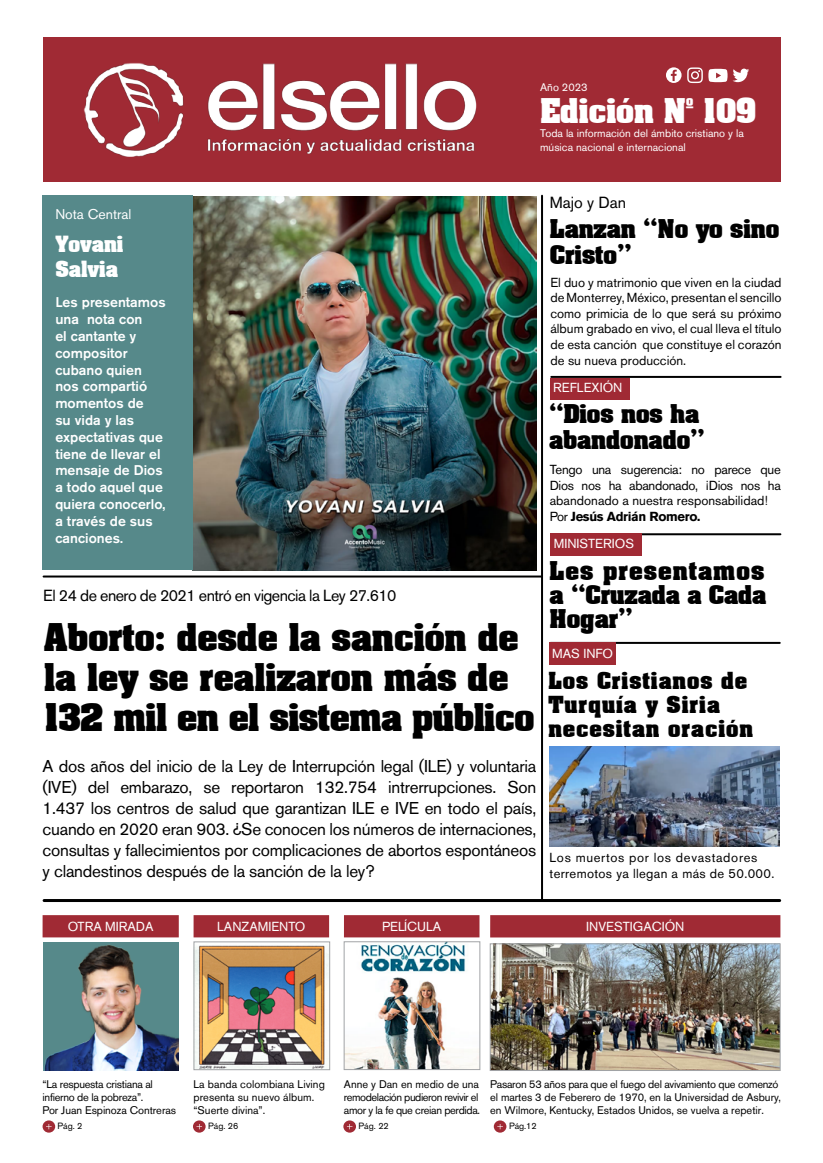
<style>
.page{position:relative;width:823px;height:1163px;background:#fff}
.page>*{position:absolute;margin:0;border:0;box-sizing:border-box;transform-origin:0 0}
.t1{font:700 32.5px/40px "Aaron";color:#000}
.t2{font:700 29px "Aaron";color:#fff}
.t3{font:700 22px/26.4px "Aaron";color:#000}
.t4{font:700 20px/24px "Aaron";letter-spacing:.05em;color:#000}
.t5{font:700 19px/25.2px "Aaron";color:#fff}
.t6{font:17px/21px "Akzidenz Grotesk BQ Reg OK";letter-spacing:-.015em;color:#000;text-align:justify}
.t7{font:16px "Akzidenz Grotesk BQ Reg OK";letter-spacing:-.035em;color:#000}
.t8{font:500 14px/16.8px "Akzidenz Grotesk BQ";color:#fff}
.t9{font:14px "Akzidenz Grotesk BQ Reg OK";color:#fff}
.t10{font:13px/15.6px "Akzidenz Grotesk BQ Reg OK";color:#000;text-align:justify}
.t11{font:13px "Akzidenz Grotesk BQ Reg OK";color:#fff}
.t12{font:13px/15.6px "Akzidenz Grotesk BQ Reg OK";letter-spacing:.05em;color:#000}
.t13{font:700 13px "Akzidenz Grotesk BQ";letter-spacing:-.025em;color:#000}
.t14{font:11px/13px "Akzidenz Grotesk BQ Reg OK";letter-spacing:-.005em;color:#000}
.t15{font:11px/13px "Akzidenz Grotesk BQ Reg OK";letter-spacing:-.03em;color:#000}
.t16{font:11px/14px "Akzidenz Grotesk BQ Reg OK";color:#fff}
.t17{font:11px/13px "Akzidenz Grotesk BQ Reg OK";letter-spacing:-.025em;color:#000}
.t18{font:9px "Akzidenz Grotesk BQ Reg OK";color:#000}
.s1{font-family:"Akzidenz Grotesk BQ Reg OK";font-weight:400}
</style>
<div class="page">
<div style="left:43px;top:38px;width:737px;height:144px;background:#a02a34"></div>
<svg style="left:666px;top:67px;width:36px;height:16px"></svg>
<svg style="left:708px;top:69px;width:40px;height:13px"></svg>
<img style="left:83px;top:63px;width:394px;height:94px">
<div style="left:193px;top:915px;width:136px;height:22px;background:#a02a34"></div>
<div style="left:344px;top:915px;width:135px;height:22px;background:#a02a34"></div>
<div style="left:490px;top:915px;width:290px;height:22px;background:#a02a34"></div>
<img style="left:193px;top:196px;width:343px;height:374px">
<hr style="left:44px;top:898px;width:735px;height:3px;background:#000">
<hr style="left:551px;top:376px;width:229px;height:2px;background:#000">
<hr style="left:550px;top:533px;width:230px;height:2px;background:#000">
<hr style="left:44px;top:575px;width:497px;height:2px;background:#000">
<div style="left:549px;top:533px;width:92px;height:23px;background:#a02a34"></div>
<img style="left:549px;top:746px;width:230px;height:100px">
<hr style="left:540px;top:196px;width:2px;height:703px;background:#000">
<div style="left:43px;top:915px;width:136px;height:22px;background:#a02a34"></div>
<div style="left:43px;top:1120px;width:12px;height:12px;background:#a02a34;border-radius:50%"></div>
<svg style="left:46px;top:1124px;width:6px;height:5px"></svg>
<svg style="left:193px;top:1120px;width:12px;height:12px"></svg>
<svg style="left:343px;top:1120px;width:13px;height:12px"></svg>
<svg style="left:347px;top:1123px;width:5px;height:6px"></svg>
<svg style="left:493px;top:1120px;width:13px;height:12px"></svg>
<svg style="left:497px;top:1123px;width:5px;height:6px"></svg>
<img style="left:195px;top:945px;width:133px;height:122px">
<div style="left:193px;top:941px;width:137px;height:128px;border:1px solid #a1a3a6"></div>
<div style="left:43px;top:196px;width:150px;height:374px;background:#56898a"></div>
<div style="left:550px;top:378px;width:79px;height:21px;background:#a02a34"></div>
<hr style="left:550px;top:641px;width:229px;height:2px;background:#000">
<div style="left:549px;top:642px;width:67px;height:23px;background:#a02a34"></div>
<img style="left:43px;top:942px;width:135px;height:128px">
<img style="left:345px;top:943px;width:133px;height:124px">
<div style="left:343px;top:941px;width:137px;height:128px;border:1px solid #a1a3a6"></div>
<img style="left:491px;top:945px;width:287px;height:123px">
<div style="left:489px;top:943px;width:291px;height:127px;border:1px solid #a1a3a6"></div>
<p class="t9" style="left:55px;top:206px;width:78px">Nota Central</p>
<p class="t5" style="left:55px;top:230px;width:69px">Yovani<br>Salvia</p>
<p class="t8" style="left:55px;top:294px;width:112px">Les presentamos una nota con<br>el cantante y compositor cubano quien nos compartió momentos de<br>su vida y las expectativas que tiene de llevar el mensaje de Dios a todo aquel que quiera conocerlo, a través de sus canciones.</p>
<p class="t16" style="left:540px;top:80px;width:49px">Año 2023</p>
<h2 class="t2" style="left:540px;top:85px;width:217px">Edición Nº 109</h2>
<p class="t16" style="left:540px;top:126px;width:205px">Toda la información del ámbito cristiano y la música nacional e internacional</p>
<p class="t7" style="left:549px;top:193px;width:78px">Majo y Dan</p>
<p class="t3" style="left:549px;top:214px;width:231px">Lanzan “No yo sino<br>Cristo”</p>
<p class="t10" style="left:550px;top:274px;width:232px">El duo y matrimonio que viven en la ciudad de Monterrey, México, presentan el sencillo como primicia de lo que será su próximo álbum grabado en vivo, el cual lleva el título de esta canción que constituye el corazón de su nueva producción.</p>
<p class="t11" style="left:553px;top:379px;width:71px">REFLEXIÓN</p>
<p class="t3" style="left:548px;top:399px;width:157px">“Dios nos ha abandonado”</p>
<p class="t10" style="left:549px;top:461px;width:232px">Tengo una sugerencia: no parece que Dios nos ha abandonado, ¡Dios nos ha abandonado a nuestra responsabilidad!</p>
<p class="t13" style="left:549px;top:508px;width:152px"><span class="s1">Por</span> Jesús Adrián Romero.</p>
<p class="t11" style="left:553px;top:536px;width:82px">MINISTERIOS</p>
<p class="t7" style="left:43px;top:585px;width:354px">El 24 de enero de 2021 entró en vigencia la Ley 27.610</p>
<h1 class="t1" style="left:44px;top:615px;width:491px">Aborto: desde la sanción de la ley se realizaron más de<br>132 mil en el sistema público</h1>
<p class="t6" style="left:43px;top:755px;width:495px">A dos años del inicio de la Ley de Interrupción legal (ILE) y voluntaria (IVE) del embarazo, se reportaron 132.754 intrerrupciones. Son 1.437 los centros de salud que garantizan ILE e IVE en todo el país, cuando en 2020 eran 903. ¿Se conocen los números de internaciones, consultas y fallecimientos por complicaciones de abortos espontáneos y clandestinos después de la sanción de la ley?</p>
<p class="t3" style="left:549px;top:557px;width:218px;line-height:24px;text-align:justify">Les presentamos a “Cruzada a Cada Hogar”</p>
<p class="t11" style="left:552px;top:645px;width:62px">MAS INFO</p>
<p class="t4" style="left:548px;top:667px;width:206px">Los Cristianos de<br>Turquía y Siria necesitan oración</p>
<p class="t12" style="left:549px;top:849px;width:226px">Los muertos por los devastadores terremotos ya llegan a más de 50.000.</p>
<p class="t11" style="left:68px;top:918px;width:87px">OTRA MIRADA</p>
<p class="t11" style="left:217px;top:918px;width:90px">LANZAMIENTO</p>
<p class="t11" style="left:382px;top:918px;width:61px">PELÍCULA</p>
<p class="t11" style="left:585px;top:918px;width:100px">INVESTIGACIÓN</p>
<p class="t15" style="left:343px;top:1077px;width:138px">Anne y Dan en medio de una remodelación pudieron revivir el amor y la fe que creian perdida.</p>
<p class="t17" style="left:43px;top:1077px;width:135px">“La respuesta cristiana al infierno de la pobreza”.<br>Por Juan Espinoza Contreras</p>
<p class="t14" style="left:490px;top:1077px;width:292px">Pasaron 53 años para que el fuego del avivamiento que comenzó el martes 3 de Feberero de 1970, en la Universidad de Asbury, en Wilmore, Kentucky, Estados Unidos, se vuelva a repetir.</p>
<p class="t14" style="left:193px;top:1077px;width:133px">La banda colombiana Living presenta su nuevo álbum. “Suerte divina”.</p>
<p class="t18" style="left:58px;top:1120px;width:26px">Pág. 2</p>
<p class="t18" style="left:208px;top:1120px;width:32px">Pág. 26</p>
<p class="t18" style="left:358px;top:1120px;width:32px">Pág. 22</p>
<p class="t18" style="left:508px;top:1120px;width:29px">Pág.12</p>
</div>
